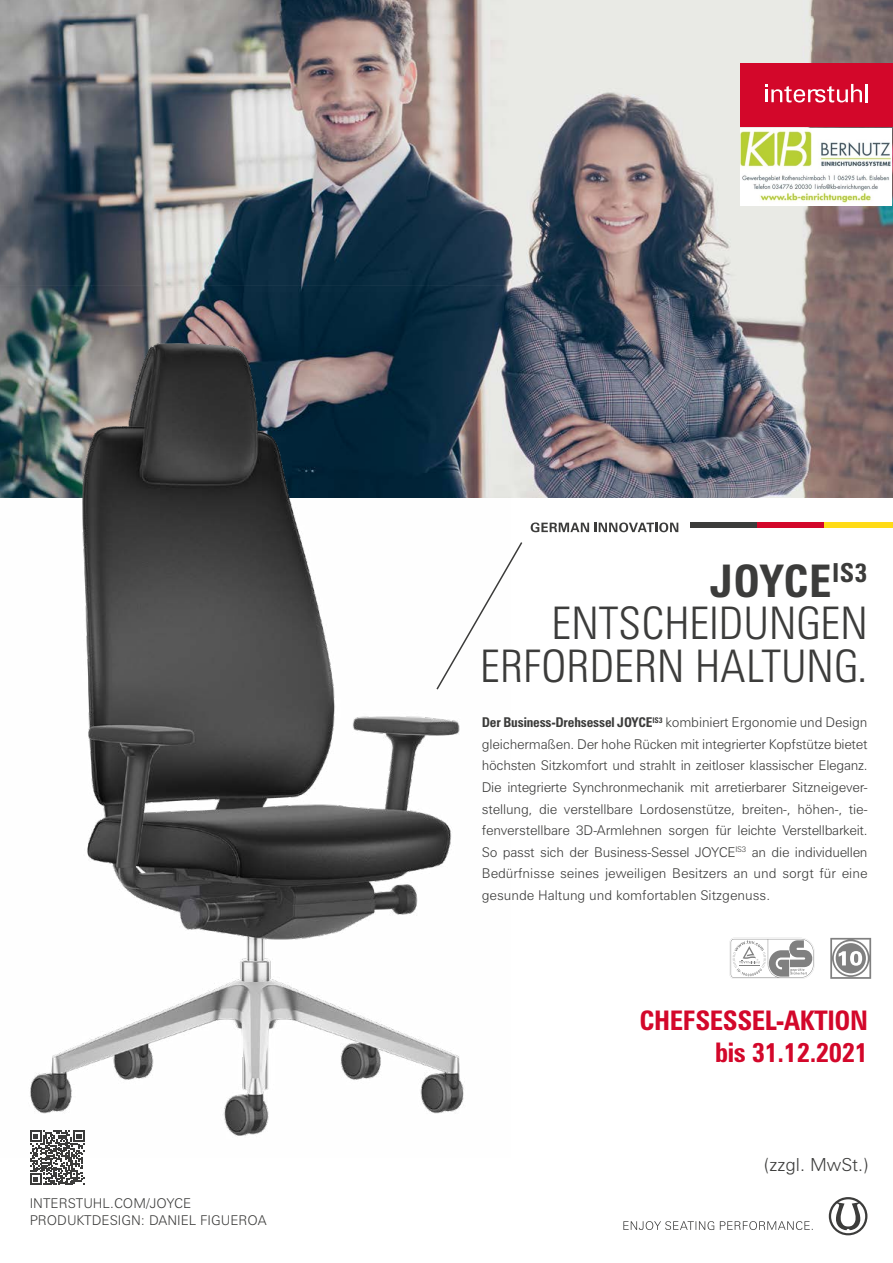
<style>
.page{position:relative;width:893px;height:1263px;background:#fff}
.page>*{position:absolute;margin:0;border:0;box-sizing:border-box;transform-origin:0 0}
.t1{font:45px/42.8px "Zurich BT Light Condensed Head";letter-spacing:.01em;color:#3c3c3b;text-align:right}
.t2{font:45px "Zurich BT Bold Condensed Head";color:#3c3c3b}
.t3{font:27px/32.4px "Zurich BT Bold Condensed Head";letter-spacing:-.015em;color:#d3072a;text-align:right}
.t4{font:300 18px "Zurich BT";color:#3c3c3b}
.t5{font:300 13.5px/21.6px "Zurich BT";color:#3c3c3b}
.s1{font-family:"Zurich BT Bold Condensed Head";font-weight:400}
</style>
<div class="page">
<img style="left:0;top:0;width:893px;height:497px">
<svg style="left:30px;top:1158px;width:55px;height:27px"></svg>
<div style="left:690px;top:523px;width:67px;height:5px;background:#3c3c3b"></div>
<div style="left:757px;top:523px;width:67px;height:5px;background:#d3072a"></div>
<div style="left:825px;top:523px;width:68px;height:5px;background:#ffdb16"></div>
<svg style="left:531px;top:522px;width:147px;height:10px"></svg>
<svg style="left:510px;top:542px;width:13px;height:22px"></svg>
<svg style="left:830px;top:938px;width:41px;height:41px"></svg>
<svg style="left:730px;top:938px;width:85px;height:41px"></svg>
<img style="left:0;top:286px;width:510px;height:872px">
<svg style="left:623px;top:1221px;width:190px;height:9px"></svg>
<svg style="left:829px;top:1197px;width:38px;height:38px"></svg>
<div style="left:740px;top:63px;width:153px;height:63px;background:#d3072a"></div>
<hr style="left:865px;top:84px;width:3px;height:18px;background:#fff">
<svg style="left:766px;top:84px;width:96px;height:19px"></svg>
<img style="left:741px;top:128px;width:151px;height:78px">
<p class="t5" style="left:30px;top:1195px;width:238px;line-height:16.2px">INTERSTUHL.COM/JOYCE<br>PRODUKTDESIGN: DANIEL FIGUEROA</p>
<h1 class="t2" style="left:710px;top:553px;width:159px">JOYCE<sup>IS3</sup></h1>
<h1 class="t1" style="left:481px;top:602px;width:388px">ENTSCHEIDUNGEN<br>ERFORDERN HALTUNG.</h1>
<p class="t5" style="left:482px;top:711px;width:387px;text-align:justify"><span class="s1">Der Business-Drehsessel JOYCE</span><sup>IS3</sup> kombiniert Ergonomie und Design gleichermaßen. Der hohe Rücken mit integrierter Kopfstütze bietet höchsten Sitzkomfort und strahlt in zeitloser klassischer Eleganz.<br>Die integrierte Synchronmechanik mit arretierbarer Sitzneigever&shy;stellung, die verstellbare Lordosenstütze, breiten-, höhen-, tie&shy;fenverstellbare 3D-Armlehnen sorgen für leichte Verstellbarkeit.<br>So passt sich der Business-Sessel JOYCE<sup>IS3</sup> an die individuellen Bedürfnisse seines jeweiligen Besitzers an und sorgt für eine gesunde Haltung und komfortablen Sitzgenuss.</p>
<h2 class="t3" style="left:639px;top:1003px;width:230px">CHEFSESSEL-AKTION bis 31.12.2021</h2>
<h3 class="t4" style="left:764px;top:1154px;width:105px">(zzgl. MwSt.)</h3>
</div>
